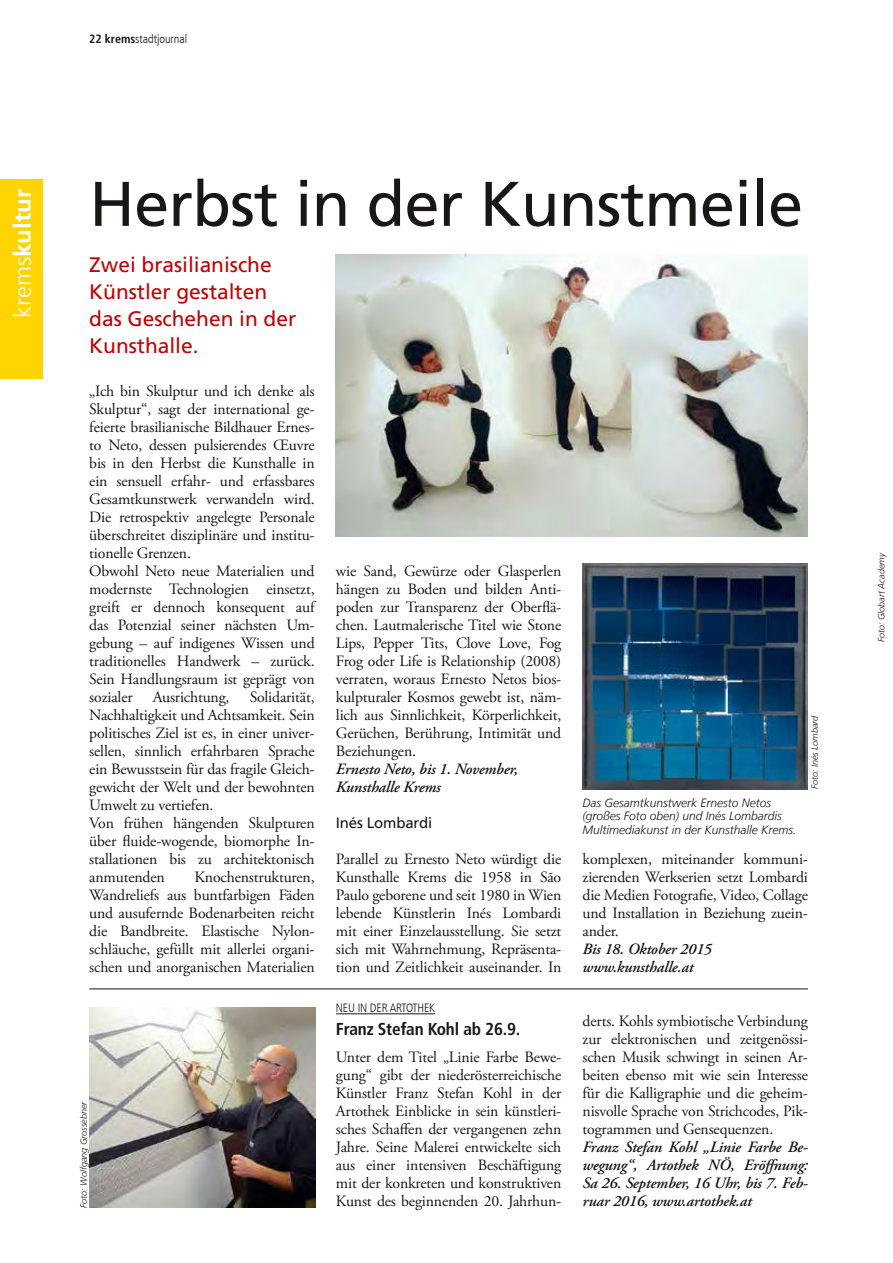
<style>
.page{position:relative;width:893px;height:1263px;background:#fff}
.page>*{position:absolute;margin:0;border:0;box-sizing:border-box;transform-origin:0 0}
.t1{font:63px "Frutiger LT Com";letter-spacing:-.01em;color:#181716}
.t2{font:700 24px "Frutiger LT Com";color:#fff}
.t3{font:21px/27px "Frutiger LT Com";color:#c00304}
.t4{font:700 condensed 17.25px "Frutiger LT Com";letter-spacing:-.01em;color:#181716}
.t5{font:15.75px/18px "Adobe Garamond Pro";letter-spacing:-.01em;color:#181716;text-align:justify}
.t6{font:italic 600 15.75px/18px "Adobe Garamond Pro";letter-spacing:-.01em;color:#181716}
.t7{font:15px "Frutiger LT Com";letter-spacing:-.01em;color:#181716}
.t8{font:italic 300 12px/13.5px "Frutiger LT Com";color:#181716}
.t9{font:300 condensed 12px "Frutiger LT Com";letter-spacing:-.01em;color:#181716}
.t10{font:italic 300 9px "Frutiger LT Com";color:#181716}
.s1{font-weight:700}
.s2{font-weight:300}
</style>
<div class="page">
<div style="left:0;top:179px;width:43px;height:199px;background:#ffd400"></div>
<img style="left:90px;top:1008px;width:225px;height:200px">
<img style="left:336px;top:255px;width:472px;height:282px">
<img style="left:583px;top:563px;width:225px;height:226px">
<hr style="left:336px;top:1013px;width:99px;height:1px;background:#181716">
<hr style="left:89px;top:988px;width:719px;height:1px;background:#181716">
<p class="t9" style="left:89px;top:31px;width:99px"><span class="s1">22 krems</span>stadtjournal</p>
<h2 class="t2" style="left:8px;top:318px;width:130px;rotate:-90deg"><span class="s2">krems</span>kultur</h2>
<h1 class="t1" style="left:89px;top:167px;width:715px">Herbst in der Kunstmeile</h1>
<h3 class="t3" style="left:89px;top:252px;width:208px">Zwei brasilianische<br>Künstler gestalten das Geschehen in der<br>Kunsthalle.</h3>
<p class="t5" style="left:89px;top:382px;width:227px;text-align:left">„Ich bin Skulptur und ich denke als Skulptur“, sagt der international ge&shy;feierte brasilianische Bildhauer Ernes&shy;to Neto, dessen pulsierendes Œuvre bis in den Herbst die Kunsthalle in ein sensuell erfahr- und erfassbares Gesamtkunstwerk verwandeln wird.<br>Die retrospektiv angelegte Personale überschreitet disziplinäre und institu&shy;tionelle Grenzen.<br>Obwohl Neto neue Materialien und modernste Technologien einsetzt, greift er dennoch konsequent auf das Potenzial seiner nächsten Um&shy;gebung – auf indigenes Wissen und traditionelles Handwerk – zurück.<br>Sein Handlungsraum ist geprägt von sozialer</p>
<p class="t5" style="left:89px;top:688px;width:227px;text-align:left;text-indent:160px">Solidarität,<br>Nachhaltigkeit und Achtsamkeit. Sein politisches Ziel ist es, in einer univer&shy;sellen, sinnlich erfahrbaren Sprache ein Bewusstsein für das fragile Gleich&shy;gewicht der Welt und der bewohnten<br>Umwelt zu vertiefen.<br>Von frühen hängenden Skulpturen über fluide-wogende, biomorphe In&shy;stallationen bis zu architektonisch anmutenden</p>
<p class="t5" style="left:153px;top:688px;width:78px">Ausrichtung,</p>
<p class="t5" style="left:89px;top:868px;width:227px;text-indent:105px">Knochenstrukturen, Wandreliefs aus buntfarbigen Fäden und ausufernde Bodenarbeiten reicht die Bandbreite. Elastische Nylon&shy;schläuche, gefüllt mit allerlei organi&shy;schen und anorganischen Materialien</p>
<p class="t10" style="left:78px;top:1208px;width:108px;rotate:-90deg">Foto: Wolfgang Grossebner</p>
<p class="t5" style="left:336px;top:562px;width:227px">wie Sand, Gewürze oder Glasperlen hängen zu Boden und bilden Anti&shy;poden zur Transparenz der Oberflä&shy;chen. Lautmalerische Titel wie Stone Lips, Pepper Tits, Clove Love, Fog Frog oder Life is Relationship (2008) verraten, woraus Ernesto Netos bios&shy;kulpturaler Kosmos gewebt ist, näm&shy;lich aus Sinnlichkeit, Körperlichkeit, Gerüchen, Berührung, Intimität und Beziehungen.</p>
<p class="t6" style="left:336px;top:760px;width:184px">Ernesto Neto, bis 1. November,<br>Kunsthalle Krems</p>
<p class="t7" style="left:336px;top:814px;width:98px">Inés Lombardi</p>
<p class="t5" style="left:336px;top:850px;width:227px">Parallel zu Ernesto Neto würdigt die Kunsthalle Krems die 1958 in São Paulo geborene und seit 1980 in Wien lebende Künstlerin Inés Lombardi mit einer Einzelausstellung. Sie setzt sich mit Wahrnehmung, Repräsenta&shy;tion und Zeitlichkeit auseinander. In</p>
<p class="t5" style="left:583px;top:850px;width:227px">komplexen, miteinander kommuni&shy;zierenden Werkserien setzt Lombardi die Medien Fotografie, Video, Collage und Installation in Beziehung zuein&shy;ander.</p>
<p class="t10" style="left:809px;top:789px;width:75px;rotate:-90deg">Foto: Inés Lombard</p>
<p class="t8" style="left:583px;top:796px;width:216px">Das Gesamtkunstwerk Ernesto Netos (großes Foto oben) und Inés Lombardis<br>Multimediakunst in der Kunsthalle Krems.</p>
<p class="t6" style="left:583px;top:940px;width:131px">Bis 18. Oktober 2015 www.kunsthalle.at</p>
<p class="t9" style="left:336px;top:1001px;width:101px">NEU IN DER ARTOTHEK</p>
<p class="t4" style="left:336px;top:1018px;width:186px">Franz Stefan Kohl ab 26.9.</p>
<p class="t5" style="left:336px;top:1048px;width:227px">Unter dem Titel „Linie Farbe Bewe&shy;gung“ gibt der niederösterreichische Künstler Franz Stefan Kohl in der Artothek Einblicke in sein künstleri&shy;sches Schaffen der vergangenen zehn Jahre. Seine Malerei entwickelte sich aus einer intensiven Beschäftigung mit der konkreten und konstruktiven Kunst des beginnenden 20. Jahrhun-</p>
<p class="t5" style="left:583px;top:1012px;width:227px">derts. Kohls symbiotische Verbindung zur elektronischen und zeitgenössi&shy;schen Musik schwingt in seinen Ar&shy;beiten ebenso mit wie sein Interesse für die Kalligraphie und die geheim&shy;nisvolle Sprache von Strichcodes, Pik&shy;togrammen und Gensequenzen.</p>
<p class="t6" style="left:583px;top:1138px;width:227px;text-align:justify">Franz Stefan Kohl „Linie Farbe Be&shy;wegung“, Artothek NÖ, Eröffnung:<br>Sa 26. September, 16 Uhr, bis 7. Feb&shy;ruar 2016, www.artothek.at</p>
<p class="t10" style="left:876px;top:642px;width:91px;rotate:-90deg">Foto: Globart Academy</p>
</div>
